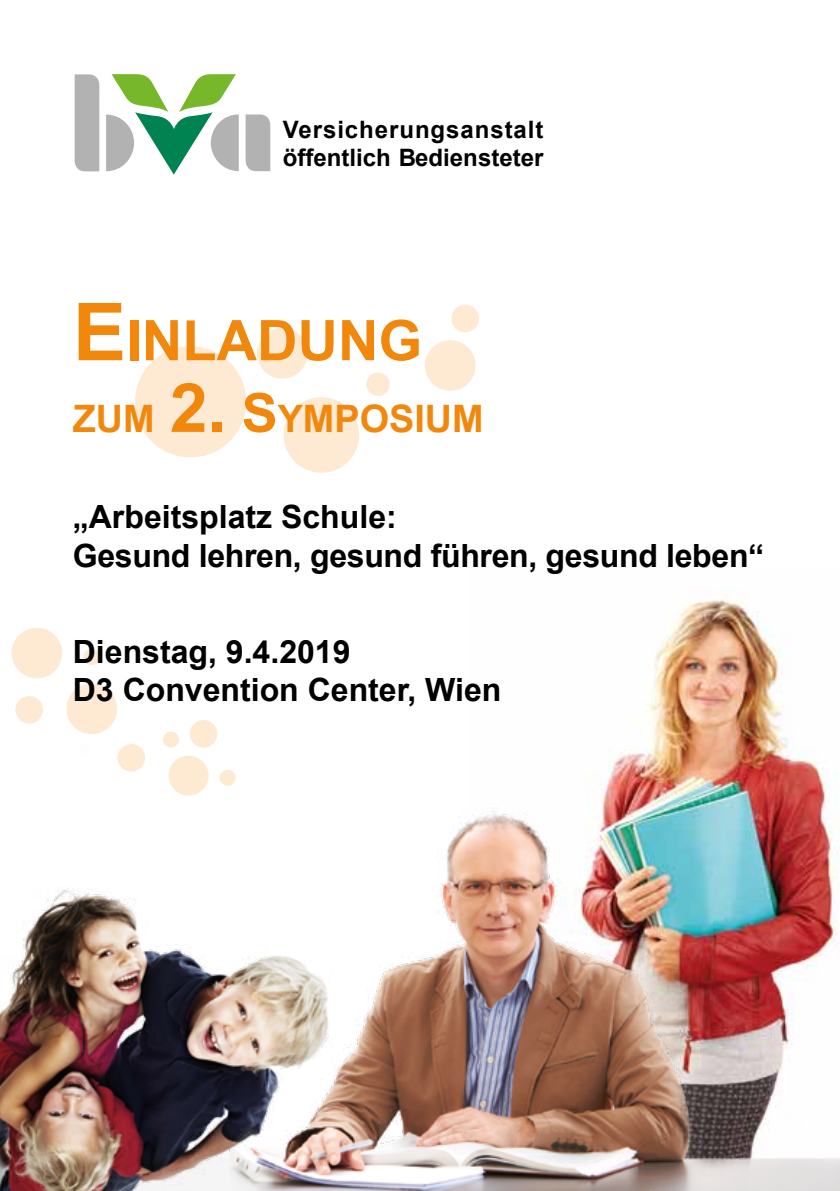
<style>
.page{position:relative;width:840px;height:1191px;background:#fff}
.page>*{position:absolute;margin:0;border:0;box-sizing:border-box;transform-origin:0 0}
.t1{font:700 56px "Arial";color:#f1880c}
.t2{font:700 37.8px "Arial";color:#f1880c}
.t3{font:700 32px/38.4px "Arial";color:#000}
.t4{font:700 24px/28px "Arial";color:#000}
.s1{font-size:80px}
.s2{font-size:68px}
.s3{font-size:54px}
.s4{font-style:inherit}
</style>
<div class="page">
<img style="left:633px;top:589px;width:206px;height:602px">
<div style="left:9px;top:625px;width:55px;height:55px;background:#fee9d3;border-radius:50%"></div>
<div style="left:7px;top:623px;width:59px;height:59px;border:4px solid #fff;border-radius:50%"></div>
<div style="left:64px;top:681px;width:55px;height:55px;background:#fee9d3;border-radius:50%"></div>
<div style="left:62px;top:679px;width:59px;height:59px;border:4px solid #fff;border-radius:50%"></div>
<div style="left:113px;top:740px;width:36px;height:35px;border:4px solid #fff;border-radius:50%"></div>
<div style="left:13px;top:694px;width:32px;height:31px;background:#fee9d3;border-radius:50%"></div>
<div style="left:11px;top:692px;width:36px;height:35px;border:4px solid #fff;border-radius:50%"></div>
<div style="left:187px;top:718px;width:32px;height:31px;background:#fee9d3;border-radius:50%"></div>
<div style="left:185px;top:716px;width:36px;height:35px;border:4px solid #fff;border-radius:50%"></div>
<div style="left:161px;top:729px;width:20px;height:20px;background:#fee9d3;border-radius:50%"></div>
<div style="left:159px;top:727px;width:24px;height:24px;border:4px solid #fff;border-radius:50%"></div>
<div style="left:81px;top:647px;width:20px;height:20px;background:#fee9d3;border-radius:50%"></div>
<div style="left:79px;top:645px;width:24px;height:24px;border:4px solid #fff;border-radius:50%"></div>
<svg style="left:425px;top:304px;width:54px;height:87px"></svg>
<svg style="left:135px;top:328px;width:255px;height:145px"></svg>
<div style="left:75px;top:74px;width:24px;height:97px;background:#b3b2b2"></div>
<svg style="left:245px;top:114px;width:25px;height:57px"></svg>
<svg style="left:106px;top:74px;width:133px;height:101px"></svg>
<img style="left:113px;top:744px;width:725px;height:447px">
<img style="left:0;top:886px;width:339px;height:305px">
<p class="t4" style="left:283px;top:116px;width:262px">Versicherungsanstalt öffentlich Bediensteter</p>
<h1 class="t1" style="left:73px;top:303px;width:350px"><span class="s1">E</span>INLADUNG</h1>
<p class="t2" style="left:73px;top:393px;width:412px">ZUM <span class="s2">2.</span> <span class="s3">S</span>YMPOSIUM</p>
<p class="t3" style="left:73px;top:499px;width:692px"><span class="s4">„</span>Arbeitsplatz Schule:<br>Gesund lehren, gesund führen, gesund leben“</p>
<p class="t3" style="left:73px;top:633px;width:430px">Dienstag, 9.4.2019<br>D3 Convention Center, Wien</p>
</div>
